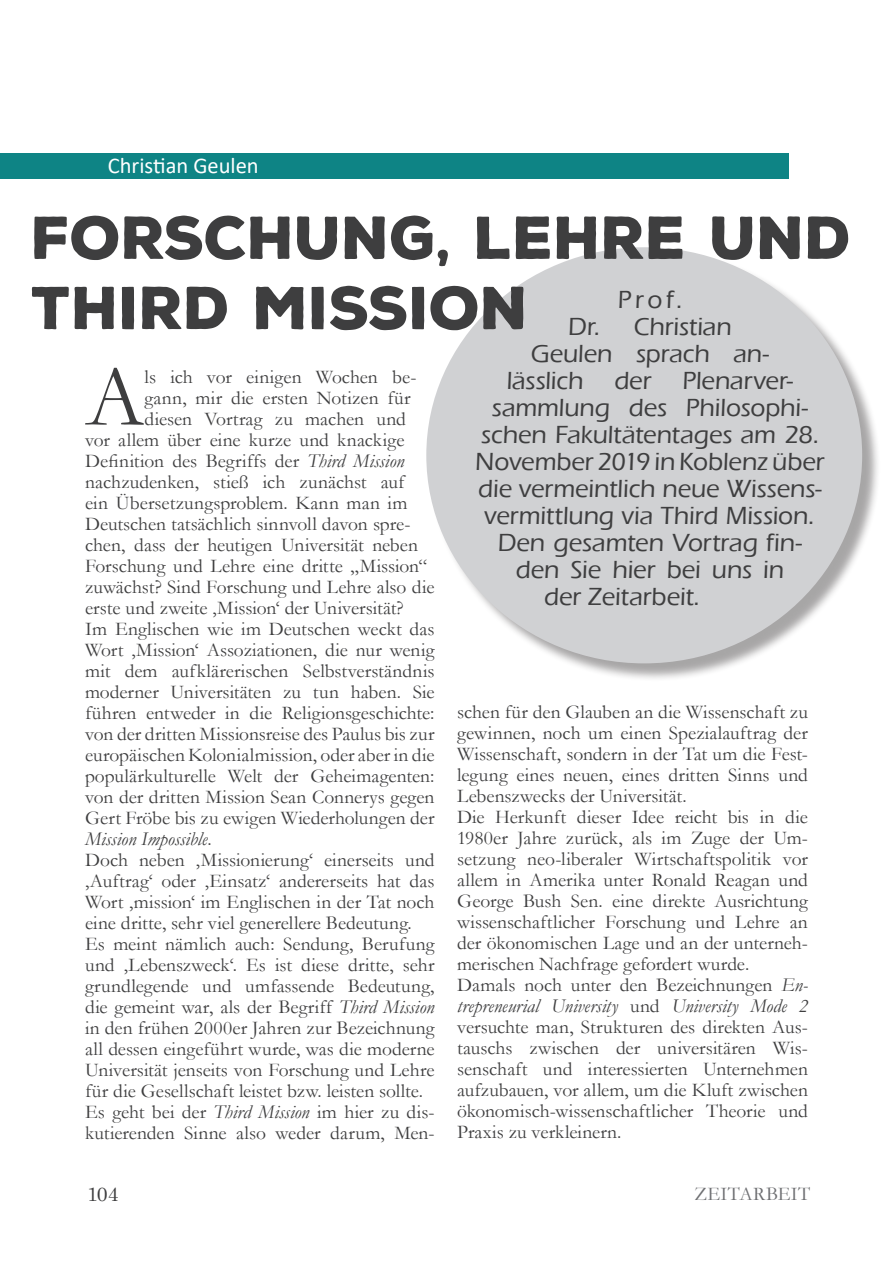
<style>
.page{position:relative;width:893px;height:1263px;background:#fff}
.page>*{position:absolute;margin:0;border:0;box-sizing:border-box;transform-origin:0 0}
.t1{font:86.85px "Garamond";color:#3e3e3f}
.Artikelüberschrift{font:900 58.5px/70.2px "Nexa Rust Sans";color:#3e3e3f}
.t2{font:500 25.5px "Eras ITC";letter-spacing:-.005em;color:#3e3e3f}
.Autor{font:22.5px "Calibri";color:#fff}
.t3{font:19.5px/21px "Garamond";color:#3e3e3f;text-align:justify}
.t4{font:19.5px "Garamond";letter-spacing:.015em;color:#6e6f72}
.t5{font:19.5px "Century Schoolbook";color:#3e3e3f}
.s1{font-style:italic}
</style>
<div class="page">
<div style="left:429px;top:250px;width:451px;height:432px;background:#231f20;opacity:.75"></div>
<div style="left:426px;top:247px;width:436px;height:416px;background:#d0d1d3;border-radius:50%"></div>
<div style="left:0;top:153px;width:788px;height:26px;background:#0e8485"></div>
<p class="Autor" style="left:108px;top:150px;width:152px">Christian Geulen</p>
<p class="Artikelüberschrift" style="left:32px;top:203px;width:821px">FORSCHUNG, LEHRE UND<br>THIRD MISSION</p>
<p class="t2" style="left:618px;top:285px;width:66px">Prof.</p>
<p class="t2" style="left:568px;top:312px;width:165px">Dr. Christian</p>
<p class="t2" style="left:531px;top:339px;width:240px">Geulen sprach an-</p>
<p class="t2" style="left:507px;top:366px;width:288px">lässlich der Plenarver-</p>
<p class="t2" style="left:492px;top:393px;width:318px">sammlung des Philosophi-</p>
<p class="t2" style="left:481px;top:420px;width:339px">schen Fakultätentages am 28.</p>
<p class="t2" style="left:475px;top:447px;width:351px">November 2019 in Koblenz über</p>
<p class="t2" style="left:478px;top:474px;width:345px">die vermeintlich neue Wissens-</p>
<p class="t2" style="left:484px;top:501px;width:331px">vermittlung via Third Mission.</p>
<p class="t2" style="left:498px;top:528px;width:306px">Den gesamten Vortrag fin-</p>
<p class="t2" style="left:516px;top:555px;width:270px">den Sie hier bei uns in</p>
<p class="t2" style="left:544px;top:582px;width:157px">der Zeitarbeit.</p>
<p class="t1" style="left:86px;top:339px;width:60px">A</p>
<p class="t3" style="left:144px;top:366px;width:274px">ls ich vor einigen Wochen be-</p>
<p class="t3" style="left:144px;top:387px;width:268px">gann, mir die ersten Notizen für</p>
<p class="t3" style="left:144px;top:408px;width:263px">diesen Vortrag zu machen und</p>
<p class="t3" style="left:85px;top:429px;width:321px">vor allem über eine kurze und knackige</p>
<p class="t3" style="left:85px;top:450px;width:321px">Definition des Begriffs der <span class="s1">Third Mission</span></p>
<p class="t3" style="left:85px;top:471px;width:321px">nachzudenken, stieß ich zunächst auf</p>
<p class="t3" style="left:85px;top:492px;width:324px">ein Übersetzungsproblem. Kann man im</p>
<p class="t3" style="left:85px;top:513px;width:327px">Deutschen tatsächlich sinnvoll davon spre-</p>
<p class="t3" style="left:85px;top:534px;width:334px">chen, dass der heutigen Universität neben</p>
<p class="t3" style="left:85px;top:555px;width:343px">Forschung und Lehre eine dritte „Mission“</p>
<p class="t3" style="left:85px;top:576px;width:351px">zuwächst? Sind Forschung und Lehre also die</p>
<p class="t3" style="left:85px;top:597px;width:320px">erste und zweite ‚Mission‘ der Universität?</p>
<p class="t3" style="left:85px;top:618px;width:351px">Im Englischen wie im Deutschen weckt das Wort ‚Mission‘ Assoziationen, die nur wenig mit dem aufklärerischen Selbstverständnis moderner Universitäten zu tun haben. Sie führen entweder in die Religionsgeschichte: von der dritten Missionsreise des Paulus bis zur europäischen Kolonialmission, oder aber in die populärkulturelle Welt der Geheimagenten: von der dritten Mission Sean Connerys gegen Gert Fröbe bis zu ewigen Wiederholungen der <span class="s1">Mission Impossible</span>.</p>
<p class="t3" style="left:85px;top:849px;width:351px">Doch neben ‚Missionierung‘ einerseits und ‚Auftrag‘ oder ‚Einsatz‘ andererseits hat das Wort ‚mission‘ im Englischen in der Tat noch eine dritte, sehr viel generellere Bedeutung.</p>
<p class="t3" style="left:85px;top:933px;width:351px">Es meint nämlich auch: Sendung, Berufung und ‚Lebenszweck‘. Es ist diese dritte, sehr grundlegende und umfassende Bedeutung, die gemeint war, als der Begriff <span class="s1">Third Mission </span>in den frühen 2000er Jahren zur Bezeichnung all dessen eingeführt wurde, was die moderne Universität jenseits von Forschung und Lehre für die Gesellschaft leistet bzw. leisten sollte.</p>
<p class="t3" style="left:85px;top:1101px;width:351px">Es geht bei der <span class="s1">Third Mission</span> im hier zu dis&shy;kutierenden Sinne also weder darum, Men-</p>
<p class="t3" style="left:457px;top:700px;width:352px">schen für den Glauben an die Wissenschaft zu gewinnen, noch um einen Spezialauftrag der Wissenschaft, sondern in der Tat um die Fest&shy;legung eines neuen, eines dritten Sinns und Lebenszwecks der Universität.</p>
<p class="t3" style="left:457px;top:805px;width:352px">Die Herkunft dieser Idee reicht bis in die 1980er Jahre zurück, als im Zuge der Um&shy;setzung neo-liberaler Wirtschaftspolitik vor allem in Amerika unter Ronald Reagan und George Bush Sen. eine direkte Ausrichtung wissenschaftlicher Forschung und Lehre an der ökonomischen Lage und an der unterneh&shy;merischen Nachfrage gefordert wurde.</p>
<p class="t3" style="left:457px;top:973px;width:352px">Damals noch unter den Bezeichnungen <span class="s1">En&shy;trepreneurial University</span> und <span class="s1">University Mode 2 </span>versuchte man, Strukturen des direkten Aus&shy;tauschs zwischen der universitären Wis&shy;senschaft und interessierten Unternehmen aufzubauen, vor allem, um die Kluft zwischen ökonomisch-wissenschaftlicher Theorie und Praxis zu verkleinern.</p>
<p class="t5" style="left:87px;top:1178px;width:33px">104</p>
<p class="t4" style="left:695px;top:1180px;width:117px">ZEITARBEIT</p>
</div>
